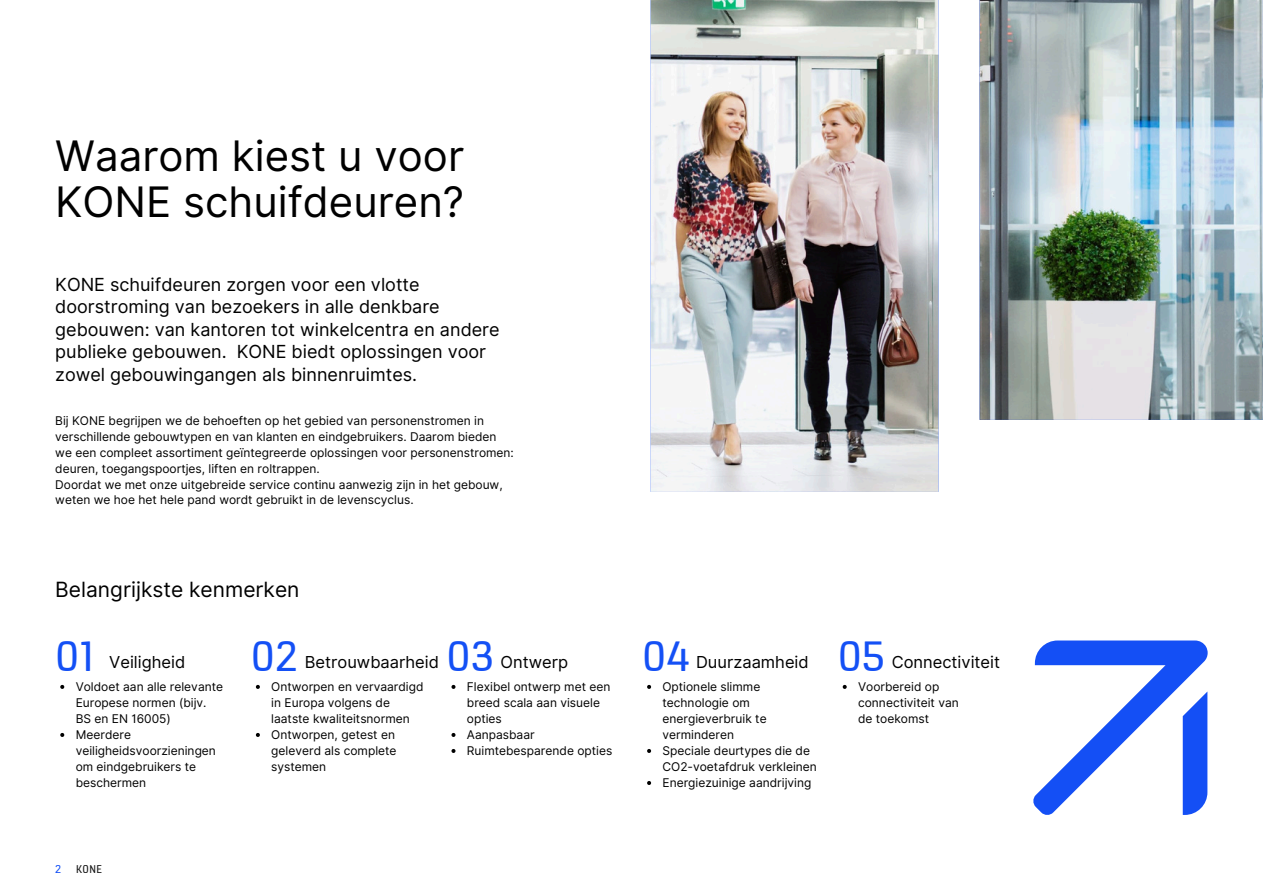
<style>
.page{position:relative;width:1263px;height:894px;background:#fff}
.page>*{position:absolute;margin:0;border:0;box-sizing:border-box;transform-origin:0 0}
.t1{font:45px "KONE Information";color:#1450f5}
.t2{font:42px/46.2px "Inter";color:#000}
.t3{font:21px "Inter";color:#000}
.t4{font:18px/22.5px "Inter";color:#000}
.t5{font:16.5px "Inter";color:#000}
.t6{font:12px/16px "Inter";color:#000}
.t7{font:12px "KONE Information";color:#141414}
.t8{font:12px "KONE Information";color:#1450f5}
</style>
<div class="page">
<img style="left:651px;top:0;width:612px;height:492px">
<svg style="left:1033px;top:640px;width:175px;height:174px"></svg>
<svg style="left:60px;top:684px;width:4px;height:4px"></svg>
<svg style="left:60px;top:733px;width:4px;height:3px"></svg>
<svg style="left:256px;top:684px;width:4px;height:4px"></svg>
<svg style="left:256px;top:733px;width:4px;height:3px"></svg>
<svg style="left:451px;top:684px;width:4px;height:4px"></svg>
<svg style="left:451px;top:733px;width:4px;height:3px"></svg>
<svg style="left:451px;top:749px;width:4px;height:3px"></svg>
<svg style="left:647px;top:684px;width:4px;height:4px"></svg>
<svg style="left:647px;top:749px;width:4px;height:3px"></svg>
<svg style="left:647px;top:781px;width:4px;height:3px"></svg>
<svg style="left:843px;top:684px;width:4px;height:4px"></svg>
<h3 class="t2" style="left:55px;top:132px;width:410px">Waarom kiest u voor<br>KONE schuifdeuren?</h3>
<p class="t4" style="left:55px;top:273px;width:446px">KONE schuifdeuren zorgen voor een vlotte doorstroming van bezoekers in alle denkbare gebouwen: van kantoren tot winkelcentra en andere publieke gebouwen. KONE biedt oplossingen voor zowel gebouwingangen als binnenruimtes.</p>
<h3 class="t6" style="left:55px;top:413px;width:460px">Bij KONE begrijpen we de behoeften op het gebied van personenstromen in verschillende gebouwtypen en van klanten en eindgebruikers. Daarom bieden we een compleet assortiment geïntegreerde oplossingen voor personenstromen: deuren, toegangspoortjes, liften en roltrappen.</h3>
<h3 class="t6" style="left:55px;top:476px;width:449px">Doordat we met onze uitgebreide service continu aanwezig zijn in het gebouw, weten we hoe het hele pand wordt gebruikt in de levenscyclus.</h3>
<p class="t3" style="left:55px;top:576px;width:246px">Belangrijkste kenmerken</p>
<p class="t1" style="left:55px;top:628px;width:41px">01</p>
<p class="t1" style="left:251px;top:628px;width:48px">02</p>
<p class="t1" style="left:446px;top:628px;width:49px">03</p>
<h3 class="t1" style="left:642px;top:628px;width:50px">04</h3>
<p class="t1" style="left:838px;top:628px;width:49px">05</p>
<p class="t5" style="left:109px;top:651px;width:78px">Veiligheid</p>
<p class="t5" style="left:305px;top:651px;width:136px">Betrouwbaarheid</p>
<h2 class="t5" style="left:500px;top:651px;width:69px">Ontwerp</h2>
<p class="t5" style="left:696px;top:651px;width:114px">Duurzaamheid</p>
<h3 class="t5" style="left:892px;top:651px;width:110px">Connectiviteit</h3>
<p class="t6" style="left:76px;top:678px;width:149px">Voldoet aan alle relevante<br>Europese normen (bijv.<br>BS en EN 16005)</p>
<p class="t6" style="left:76px;top:726px;width:142px">Meerdere veiligheidsvoorzieningen om eindgebruikers te beschermen</p>
<p class="t8" style="left:55px;top:861px;width:7px">2</p>
<h4 class="t7" style="left:76px;top:861px;width:27px">KONE</h4>
<p class="t6" style="left:271px;top:678px;width:154px">Ontworpen en vervaardigd in Europa volgens de laatste kwaliteitsnormen</p>
<p class="t6" style="left:271px;top:726px;width:127px">Ontworpen, getest en geleverd als complete systemen</p>
<p class="t6" style="left:467px;top:678px;width:145px">Flexibel ontwerp met een breed scala aan visuele opties</p>
<p class="t6" style="left:467px;top:726px;width:69px">Aanpasbaar</p>
<p class="t6" style="left:467px;top:742px;width:147px">Ruimtebesparende opties</p>
<p class="t6" style="left:662px;top:678px;width:106px">Optionele slimme technologie om energieverbruik te verminderen</p>
<p class="t6" style="left:662px;top:742px;width:156px">Speciale deurtypes die de<br>CO2-voetafdruk verkleinen</p>
<p class="t6" style="left:662px;top:774px;width:150px">Energiezuinige aandrijving</p>
<h3 class="t6" style="left:858px;top:678px;width:102px">Voorbereid op connectiviteit van de toekomst</h3>
</div>
